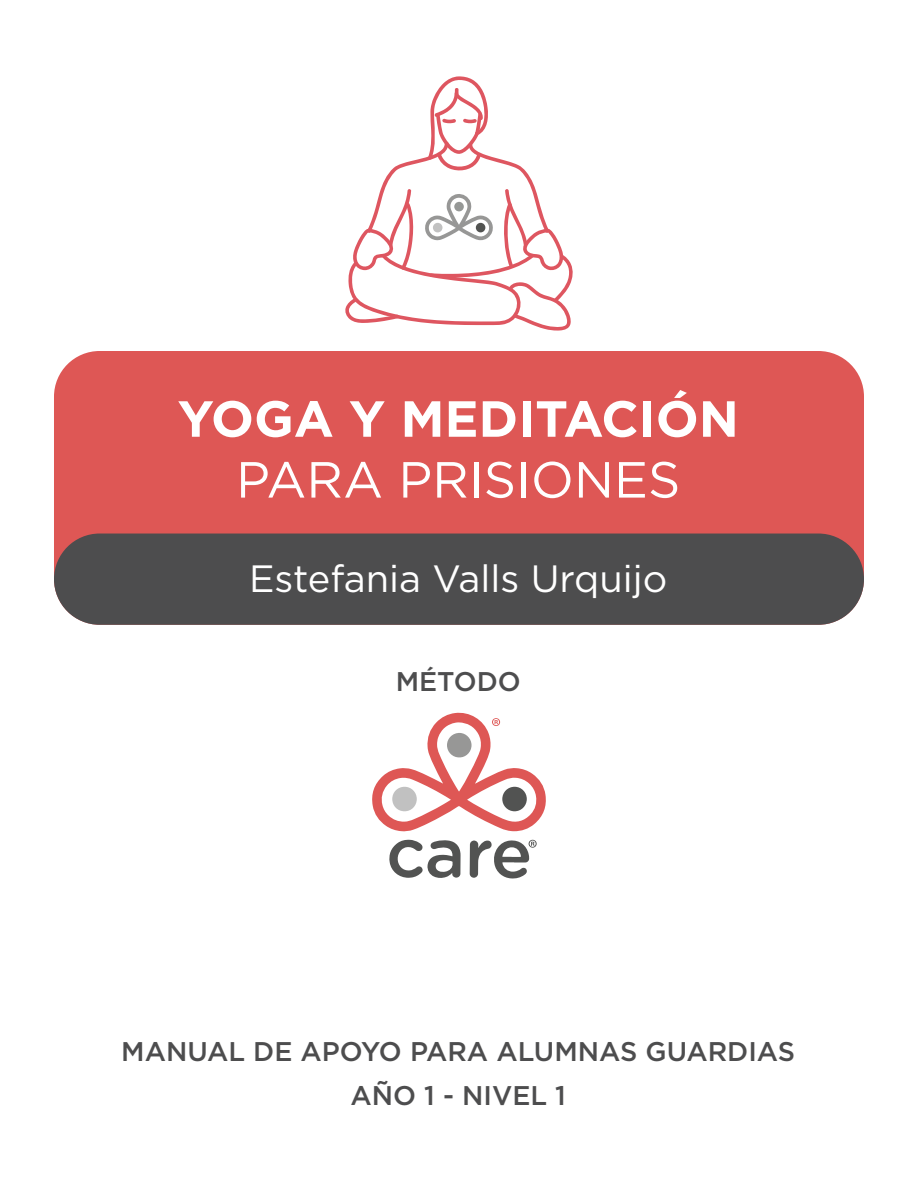
<style>
.page{position:relative;width:918px;height:1188px;background:#fff}
.page>*{position:absolute;margin:0;border:0;box-sizing:border-box;transform-origin:0 0}
.t1{font:700 50.7px "Gotham";color:#fff}
.t2{font:50.7px "Gotham";color:#fff}
.t3{font:38.1px "Gotham";color:#fff}
.t4{font:500 27px/43.5px "Gotham";color:#4d4d4e;text-align:center}
</style>
<div class="page">
<div style="left:54px;top:351px;width:810px;height:274px;background:#de5755;border-radius:46px"></div>
<div style="left:54px;top:534px;width:810px;height:91px;background:#4d4d4e;border-radius:46px"></div>
<svg style="left:389px;top:840px;width:72px;height:38px"></svg>
<svg style="left:470px;top:840px;width:67px;height:39px"></svg>
<svg style="left:372px;top:712px;width:174px;height:120px"></svg>
<svg style="left:345px;top:76px;width:228px;height:255px"></svg>
<h1 class="t1" style="left:178px;top:385px;width:563px">YOGA Y MEDITACIÓN</h1>
<h1 class="t2" style="left:236px;top:447px;width:446px">PARA PRISIONES</h1>
<h2 class="t3" style="left:249px;top:554px;width:420px">Estefania Valls Urquijo</h2>
<p class="t4" style="left:396px;top:660px;width:127px">MÉTODO</p>
<p class="t4" style="left:121px;top:1029px;width:676px">MANUAL DE APOYO PARA ALUMNAS GUARDIAS<br>AÑO 1 - NIVEL 1</p>
</div>
